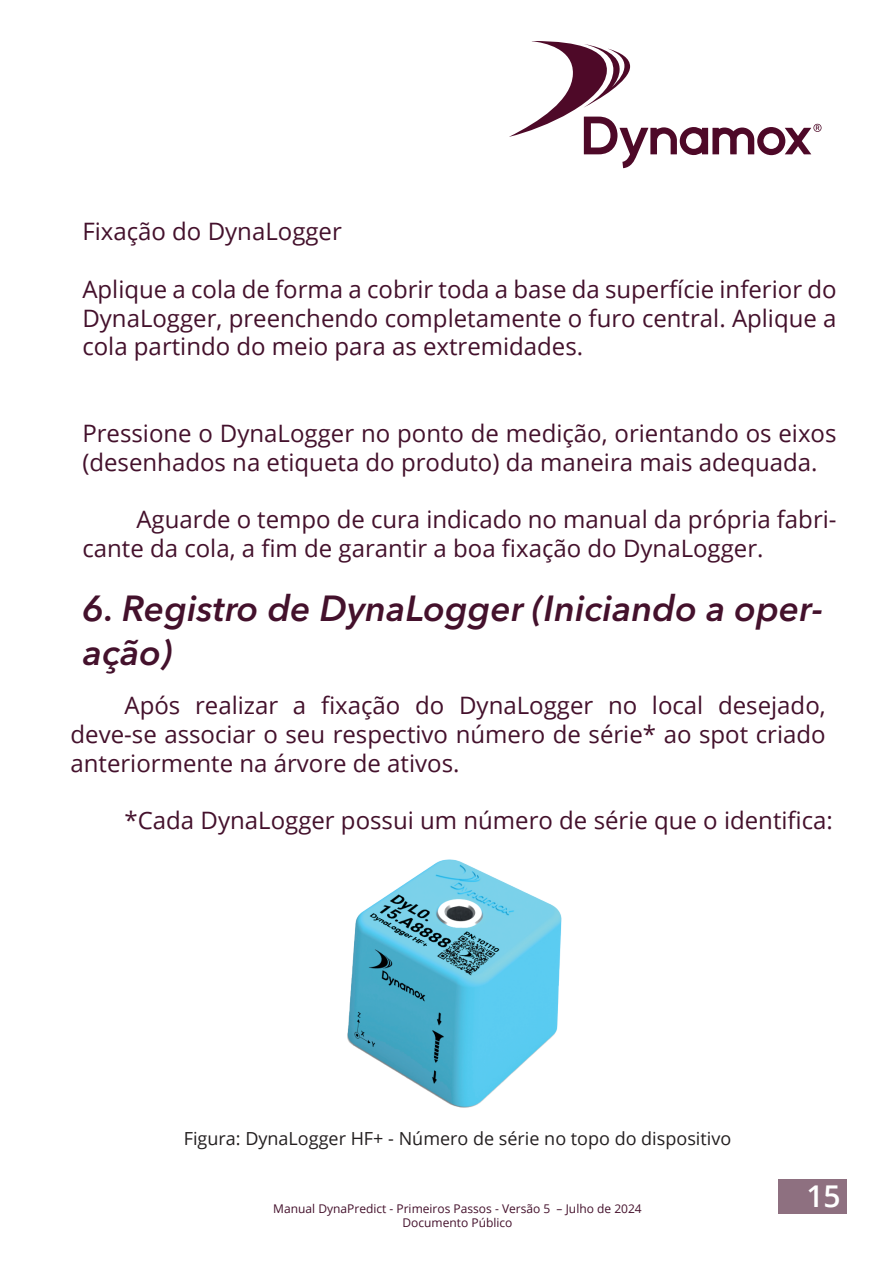
<style>
.page{position:relative;width:893px;height:1263px;background:#fff}
.page>*{position:absolute;margin:0;border:0;box-sizing:border-box;transform-origin:0 0}
.t1{font:italic 600 36px/43.2px "Avenir Next LT Pro";color:#44112c}
.t2{font:600 30px "Open Sans";color:#fff}
.t3{font:24px/28.8px "Open Sans";color:#44112c;text-align:justify}
.t4{font:18px "Open Sans";color:#231f20}
.t5{font:12px/14.4px "Open Sans";color:#44112c;text-align:center}
</style>
<div class="page">
<div style="left:778px;top:1179px;width:68px;height:35px;background:#8e7080"></div>
<svg style="left:509px;top:41px;width:312px;height:127px"></svg>
<img style="left:347px;top:859px;width:215px;height:249px">
<p class="t3" style="left:82px;top:216px;width:261px">Fixação do DynaLogger</p>
<p class="t3" style="left:82px;top:274px;width:756px">Aplique a cola de forma a cobrir toda a base da superfície inferior do DynaLogger, preenchendo completamente o furo central. Aplique a cola partindo do meio para as extremidades.</p>
<p class="t3" style="left:82px;top:418px;width:756px">Pressione o DynaLogger no ponto de medição, orientando os eixos (desenhados na etiqueta do produto) da maneira mais adequada.</p>
<p class="t3" style="left:82px;top:504px;width:756px;text-indent:54px">Aguarde o tempo de cura indicado no manual da própria fabri&shy;cante da cola, a fim de garantir a boa fixação do DynaLogger.</p>
<h1 class="t1" style="left:83px;top:587px;width:742px">6. Registro de DynaLogger (Iniciando a oper&shy;ação)</h1>
<p class="t3" style="left:71px;top:690px;width:757px;text-indent:54px">Após realizar a fixação do DynaLogger no local desejado, deve-se associar o seu respectivo número de série* ao spot criado anteriormente na árvore de ativos.</p>
<p class="t3" style="left:125px;top:805px;width:710px">*Cada DynaLogger possui um número de série que o identifica:</p>
<p class="t4" style="left:184px;top:1126px;width:549px">Figura: DynaLogger HF+ - Número de série no topo do dispositivo</p>
<p class="t5" style="left:273px;top:1201px;width:370px">Manual DynaPredict - Primeiros Passos - Versão 5 – Julho de 2024<br>Documento Público</p>
<p class="t2" style="left:806px;top:1176px;width:36px">15</p>
</div>
